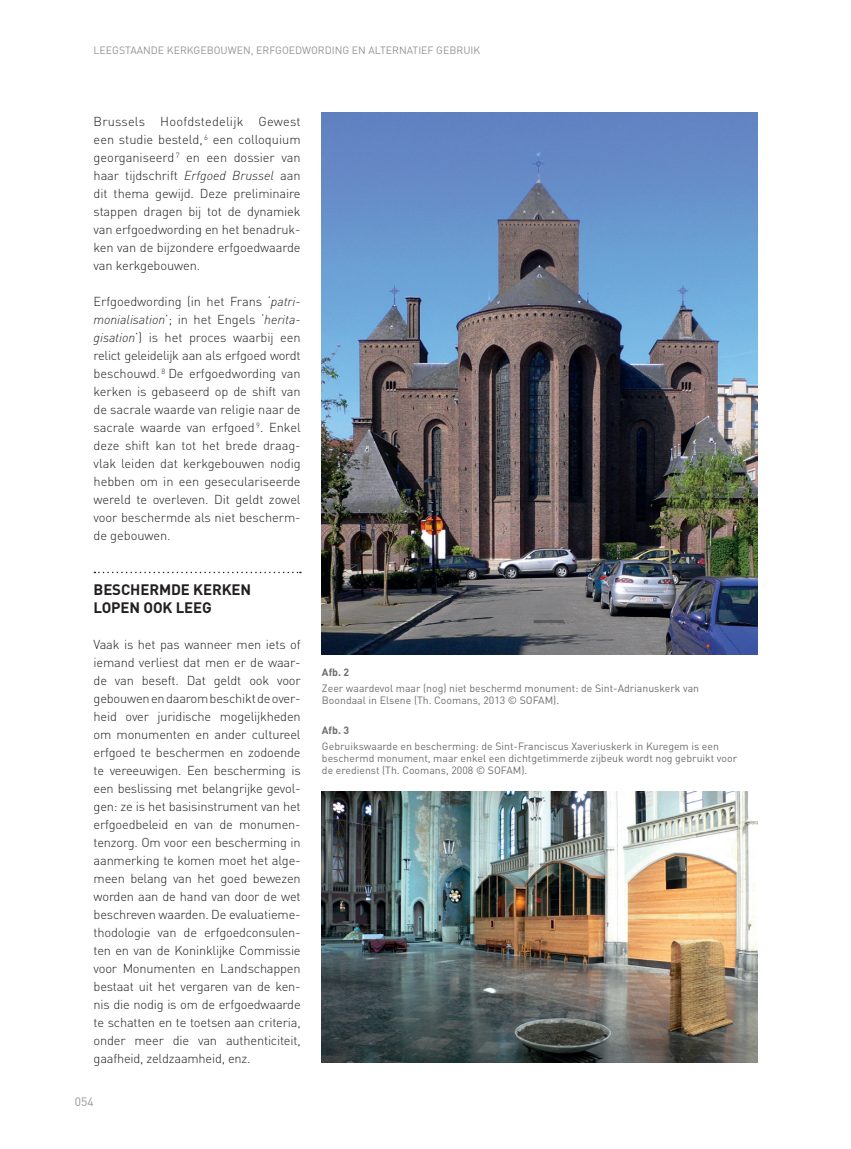
<style>
.page{position:relative;width:851px;height:1149px;background:#fff}
.page>*{position:absolute;margin:0;border:0;box-sizing:border-box;transform-origin:0 0}
.t1{font:700 15px/18px "DIN";letter-spacing:-.01em;color:#231f20}
.t2{font:300 12.9px/18px "DIN";letter-spacing:-.01em;color:#231f20;text-align:justify}
.t3{font:italic 300 12.9px "DINOT";letter-spacing:-.005em;color:#231f20}
.t4{font:12px "DIN";color:#939598}
.t5{font:10.5px/12px "DIN";color:#6c6d70}
.t6{font:10.5px "DIN";color:#939598}
.t7{font:700 10.5px "DIN";color:#6c6d70}
.s1{font-family:"DINOT";font-style:italic}
.s2{font-family:"DIN";font-style:normal}
</style>
<div class="page">
<svg style="left:94px;top:571px;width:207px;height:2px"></svg>
<img style="left:322px;top:112px;width:435px;height:542px">
<img style="left:322px;top:791px;width:435px;height:271px">
<p class="t6" style="left:94px;top:44px;width:382px">Leegstaande kerkgebouwen, erfgoedwordi ng en alternati ef gebruik</p>
<p class="t2" style="left:94px;top:112px;width:208px">B russels H oofdstedelijk Gewest een studie besteld, <sup>6</sup> een colloquium georganiseerd <sup>7</sup> en een dossier van haar tijdschrift <span class="s1">Erfgoed Brussel</span> aan dit thema gewijd. Deze preliminaire stappen dragen bij tot de dynamiek van erfgoedwording en het benadruk&shy;ken van de bijzondere erfgoedwaarde van kerkgebouwen.</p>
<p class="t2" style="left:94px;top:292px;width:208px">Erfgoedwording (in het Frans ‘<span class="s1">patri-</span></p>
<p class="t3" style="left:94px;top:311px;width:208px">monialisation<span class="s2">’; in het E ngels ‘</span>herita-</p>
<p class="t2" style="left:94px;top:328px;width:208px"><span class="s1">gisation</span>’) is het proces waarbij een relict geleidelijk aan als erfgoed wordt beschouwd. <sup>8</sup> De erfgoedwording van kerken is gebaseerd op de shift van de sacrale waarde van religie naar de sacrale waarde van erfgoed <sup>9</sup>. Enkel deze shift kan tot het brede draag&shy;vlak leiden dat kerkgebouwen nodig hebben om in een geseculariseerde wereld te overleven. D it geldt zowel voor beschermde als niet bescherm&shy;de gebouwen.</p>
<p class="t1" style="left:94px;top:579px;width:159px">BESCHERMDE KERKEN<br>LOPEN OOK LEEG</p>
<p class="t2" style="left:94px;top:634px;width:208px">Vaak is het pas wanneer men iets of iemand verliest dat men er de waar&shy;de van beseft. Dat geldt ook voor gebouwen en daarom beschikt de over&shy;heid over juridische mogelijkheden om monumenten en ander cultureel erfgoed te beschermen en zodoende te vereeuwigen. Een bescherming is een beslissing met belangrijke gevol&shy;gen: ze is het basisinstrument van het erfgoedbeleid en van de monumen&shy;tenzorg. Om voor een bescherming in aanmerking te komen moet het alge&shy;meen belang van het goed bewezen worden aan de hand van door de wet beschreven waarden. De evaluatieme&shy;thodologie van de erfgoedconsulen&shy;ten en van de Koninklijke Commissie voor Monumenten en Landschappen bestaat uit het vergaren van de ken&shy;nis die nodig is om de erfgoedwaarde te schatten en te toetsen aan criteria, onder meer die van authenticiteit, gaafheid, zeldzaamheid, enz.</p>
<p class="t4" style="left:75px;top:1094px;width:20px">054</p>
<p class="t7" style="left:322px;top:664px;width:29px">AFB. 2</p>
<p class="t5" style="left:322px;top:681px;width:378px">Zeer waardevol maar (nog) niet beschermd monument: de Sint-Adrianuskerk van<br>Boondaal in Elsene (Th. Coomans, 2013 © SOFAM).</p>
<p class="t7" style="left:322px;top:723px;width:29px">AFB. 3</p>
<p class="t5" style="left:322px;top:740px;width:416px">Gebruikswaarde en bescherming: de Sint-Franciscus Xaveriuskerk in Kuregem is een beschermd monument, maar enkel een dichtgetimmerde zijbeuk wordt nog gebruikt voor de eredienst (Th. Coomans, 2008 © SOFAM).</p>
</div>
